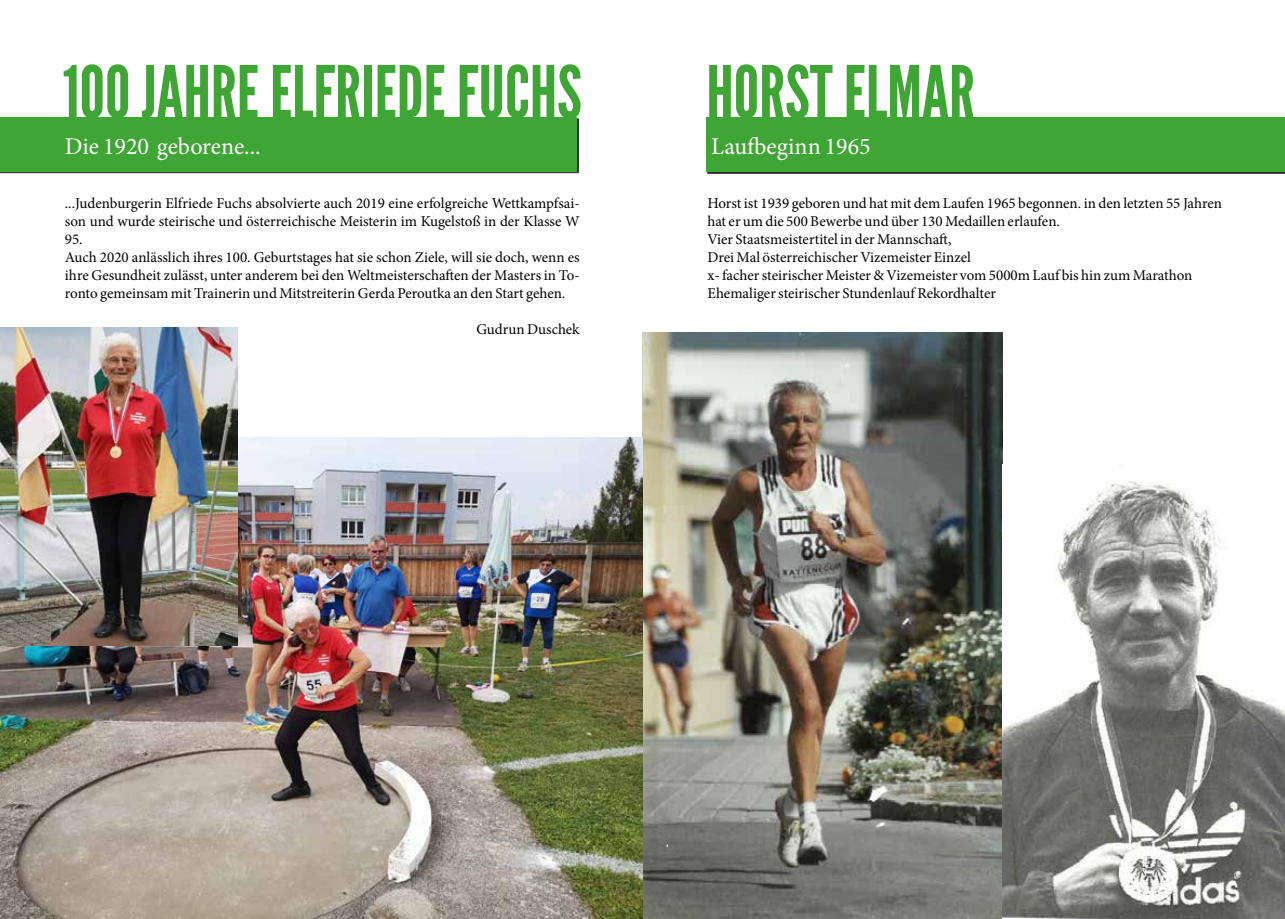
<style>
.page{position:relative;width:1285px;height:919px;background:#fff}
.page>*{position:absolute;margin:0;border:0;box-sizing:border-box;transform-origin:0 0}
.t1{font:72px "League Gothic";color:#3fa535}
.t2{font:24px "Minion Pro";color:#fff}
.t3{font:15px/18px "Minion Pro";color:#000}
</style>
<div class="page">
<img style="left:642px;top:332px;width:360px;height:586px">
<img style="left:1002px;top:481px;width:282px;height:437px">
<div style="left:707px;top:118px;width:577px;height:55px;background:#3fa535"></div>
<div style="left:706px;top:117px;width:578px;height:54px;background:#3fa535"></div>
<div style="left:0;top:118px;width:578px;height:55px;background:#3fa535"></div>
<div style="left:0;top:117px;width:576px;height:54px;background:#3fa535"></div>
<img style="left:0;top:437px;width:642px;height:481px">
<img style="left:0;top:328px;width:237px;height:317px">
<h1 class="t1" style="left:63px;top:49px;width:520px">100 JAHRE ELFRIEDE FUCHS</h1>
<h2 class="t2" style="left:65px;top:130px;width:197px">Die 1920 geborene...</h2>
<p class="t3" style="left:65px;top:194px;width:516px">...Judenburgerin Elfriede Fuchs absolvierte auch 2019 eine erfolgreiche Wettkampfsai&shy;son und wurde steirische und österreichische Meisterin im Kugelstoß in der Klasse W 95.<br>Auch 2020 anlässlich ihres 100. Geburtstages hat sie schon Ziele, will sie doch, wenn es ihre Gesundheit zulässt, unter anderem bei den Weltmeisterschaften der Masters in To&shy;ronto gemeinsam mit Trainerin und Mitstreiterin Gerda Peroutka an den Start gehen.</p>
<p class="t3" style="left:476px;top:320px;width:105px">Gudrun Duschek</p>
<h1 class="t1" style="left:706px;top:49px;width:270px">HORST ELMAR</h1>
<h2 class="t2" style="left:711px;top:130px;width:161px">Laufbeginn 1965</h2>
<p class="t3" style="left:707px;top:194px;width:516px">Horst ist 1939 geboren und hat mit dem Laufen 1965 begonnen. in den letzten 55 Jahren hat er um die 500 Bewerbe und über 130 Medaillen erlaufen.<br>Vier Staatsmeistertitel in der Mannschaft,<br>Drei Mal österreichischer Vizemeister Einzel<br>x- facher steirischer Meister &amp; Vizemeister vom 5000m Lauf bis hin zum Marathon Ehemaliger steirischer Stundenlauf Rekordhalter</p>
</div>
